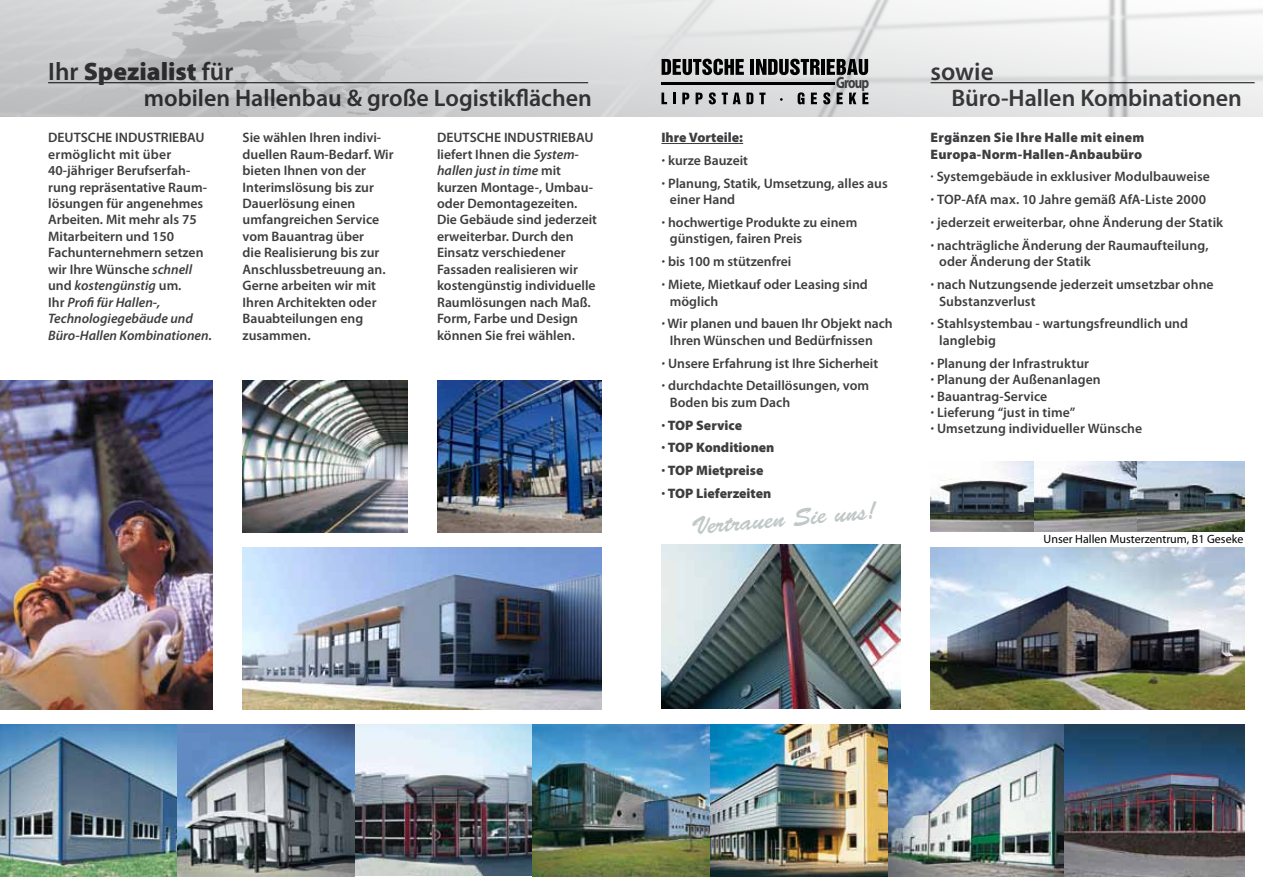
<style>
.page{position:relative;width:1263px;height:893px;background:#fff}
.page>*{position:absolute;margin:0;border:0;box-sizing:border-box;transform-origin:0 0}
.t1{font:900 25.35px "Myriad Pro";color:#3e3d40}
.t2{font:600 25.35px "Myriad Pro";color:#3e3d40}
.t3{font:24.75px "Brush Script Std";color:#c1c8c8}
.t4{font:600 24px "Myriad Pro";color:#3e3d40}
.t5{font:700 16.2px "Myriad";letter-spacing:-.06em;color:#3e3d40;scale:.8 1}
.t6{font:600 13.65px/16.5px "Myriad Pro";color:#3e3d40}
.t7{font:900 13.65px/22.8px "Myriad Pro";color:#3e3d40}
.t8{font:12px "Myriad Pro";color:#000}
.s1{font-weight:600}
.s2{font-style:italic}
.s3{font-weight:900}
.s4{font-weight:700;font-style:italic}
</style>
<div class="page">
<img style="left:0;top:0;width:1263px;height:117px">
<svg style="left:661px;top:93px;width:6px;height:11px"></svg>
<svg style="left:673px;top:93px;width:3px;height:11px"></svg>
<svg style="left:682px;top:93px;width:7px;height:11px"></svg>
<svg style="left:696px;top:93px;width:7px;height:11px"></svg>
<svg style="left:709px;top:92px;width:7px;height:12px"></svg>
<svg style="left:722px;top:93px;width:31px;height:11px"></svg>
<svg style="left:759px;top:93px;width:6px;height:11px"></svg>
<svg style="left:798px;top:92px;width:6px;height:12px"></svg>
<svg style="left:811px;top:93px;width:6px;height:11px"></svg>
<svg style="left:823px;top:92px;width:7px;height:12px"></svg>
<svg style="left:837px;top:93px;width:6px;height:11px"></svg>
<svg style="left:849px;top:93px;width:7px;height:11px"></svg>
<svg style="left:862px;top:93px;width:6px;height:11px"></svg>
<hr style="left:661px;top:83px;width:174px;height:2px;background:#000">
<svg style="left:662px;top:59px;width:82px;height:16px"></svg>
<hr style="left:751px;top:59px;width:3px;height:16px;background:#000">
<svg style="left:756px;top:59px;width:64px;height:16px"></svg>
<hr style="left:821px;top:59px;width:4px;height:16px;background:#000">
<svg style="left:827px;top:59px;width:41px;height:16px"></svg>
<hr style="left:48px;top:82px;width:540px;height:1px;background:#3e3d40">
<hr style="left:661px;top:143px;width:82px;height:1px;background:#3e3d40">
<img style="left:437px;top:381px;width:164px;height:152px">
<img style="left:243px;top:548px;width:359px;height:161px">
<img style="left:931px;top:548px;width:314px;height:161px">
<img style="left:243px;top:381px;width:164px;height:152px">
<img style="left:0;top:381px;width:213px;height:328px">
<hr style="left:931px;top:82px;width:324px;height:1px;background:#3e3d40">
<img style="left:931px;top:461px;width:314px;height:71px">
<img style="left:0;top:724px;width:1245px;height:152px">
<img style="left:661px;top:545px;width:240px;height:164px">
<h1 class="t1" style="left:48px;top:55px;width:187px"><span class="s1">Ihr</span> Spezialist <span class="s1">für</span></h1>
<h3 class="t4" style="left:144px;top:83px;width:450px">mobilen Hallenbau &amp; große Logistikflächen</h3>
<p class="t6" style="left:48px;top:129px;width:165px">DEUTSCHE INDUSTRIEBAU ermöglicht mit über<br>40-jähriger Berufserfah&shy;rung repräsentative Raum&shy;lösungen für angenehmes<br>Arbeiten. Mit mehr als 75<br>Mitarbeitern und 150<br>Fachunternehmern setzen wir Ihre Wünsche <span class="s2">schnell </span>und <span class="s2">kostengünstig</span> um.<br>Ihr <span class="s2">Profi für Hallen-,<br>Technologiegebäude und<br>Büro-Hallen Kombinationen.</span></p>
<p class="t6" style="left:243px;top:129px;width:153px">Sie wählen Ihren indivi&shy;duellen Raum-Bedarf. Wir bieten Ihnen von der<br>Interimslösung bis zur<br>Dauerlösung einen umfangreichen Service vom Bauantrag über<br>die Realisierung bis zur<br>Anschlussbetreuung an.<br>Gerne arbeiten wir mit<br>Ihren Architekten oder<br>Bauabteilungen eng zusammen.</p>
<p class="t6" style="left:437px;top:129px;width:162px">DEUTSCHE INDUSTRIEBAU liefert Ihnen die <span class="s2">System&shy;hallen just in time</span> mit kurzen Montage-, Umbau&shy;oder Demontagezeiten.<br>Die Gebäude sind jederzeit erweiterbar. Durch den<br>Einsatz verschiedener<br>Fassaden realisieren wir kostengünstig individuelle<br>Raumlösungen nach Maß.<br>Form, Farbe und Design können Sie frei wählen.</p>
<p class="t6" style="left:661px;top:126px;width:228px;line-height:22.8px"><span class="s3">Ihre Vorteile:<br></span><span class="s4">·</span> kurze Bauzeit<br><span class="s4">·</span> Planung, Statik, Umsetzung, alles aus</p>
<p class="t5" style="left:836px;top:74px;width:43px">Group</p>
<p class="t6" style="left:661px;top:188px;width:197px;line-height:22.8px;text-indent:8px">einer Hand<br><span class="s4">·</span> hochwertige Produkte zu einem</p>
<p class="t6" style="left:661px;top:227px;width:208px;line-height:22.8px;text-indent:8px">günstigen, fairen Preis<br><span class="s4">·</span> bis 100 m stützenfrei<br><span class="s4">·</span> Miete, Mietkauf oder Leasing sind</p>
<p class="t6" style="left:661px;top:289px;width:233px;line-height:22.8px;text-indent:8px">möglich<br><span class="s4">·</span> Wir planen und bauen Ihr Objekt nach</p>
<p class="t6" style="left:661px;top:328px;width:218px;line-height:22.8px;text-indent:8px">Ihren Wünschen und Bedürfnissen <span class="s4">·</span> Unsere Erfahrung ist Ihre Sicherheit <span class="s4">·</span> durchdachte Detaillösungen, vom</p>
<p class="t6" style="left:670px;top:394px;width:122px">Boden bis zum Dach</p>
<p class="t7" style="left:661px;top:413px;width:114px">· TOP Service<br>· TOP Konditionen · TOP Mietpreise<br>· TOP Lieferzeiten</p>
<h2 class="t3" style="left:690px;top:513px;width:187px;rotate:-5deg">Vertrauen Sie uns!</h2>
<h1 class="t2" style="left:931px;top:56px;width:65px">sowie</h1>
<h3 class="t4" style="left:951px;top:82px;width:292px">Büro-Hallen Kombinationen</h3>
<p class="t7" style="left:931px;top:129px;width:215px;line-height:16.5px">Ergänzen Sie Ihre Halle mit einem<br>Europa-Norm-Hallen-Anbaubüro</p>
<p class="t6" style="left:931px;top:165px;width:294px;line-height:22.8px">· Systemgebäude in exklusiver Modulbauweise<br><span class="s4">·</span> TOP-AfA max. 10 Jahre gemäß AfA-Liste 2000<br><span class="s4">·</span> jederzeit erweiterbar, ohne Änderung der Statik <span class="s4">·</span> nachträgliche Änderung der Raumaufteilung,</p>
<p class="t6" style="left:931px;top:250px;width:285px;line-height:22.8px;text-indent:9px">oder Änderung der Statik<br><span class="s4">·</span> nach Nutzungsende jederzeit umsetzbar ohne</p>
<p class="t6" style="left:931px;top:289px;width:259px;line-height:22.8px;text-indent:9px">Substanzverlust<br><span class="s4">·</span> Stahlsystembau - wartungsfreundlich und</p>
<p class="t6" style="left:931px;top:328px;width:160px;line-height:22.8px;text-indent:9px">langlebig<br><span class="s4">·</span> Planung der Infrastruktur</p>
<p class="t6" style="left:931px;top:371px;width:213px"><span class="s4">·</span> Planung der Außenanlagen<br><span class="s4">·</span> Bauantrag-Service<br><span class="s4">·</span> Lieferung “just in time”<br><span class="s4">·</span> Umsetzung individueller Wünsche</p>
<p class="t8" style="left:1043px;top:532px;width:201px">Unser Hallen Musterzentrum, B1 Geseke</p>
</div>
